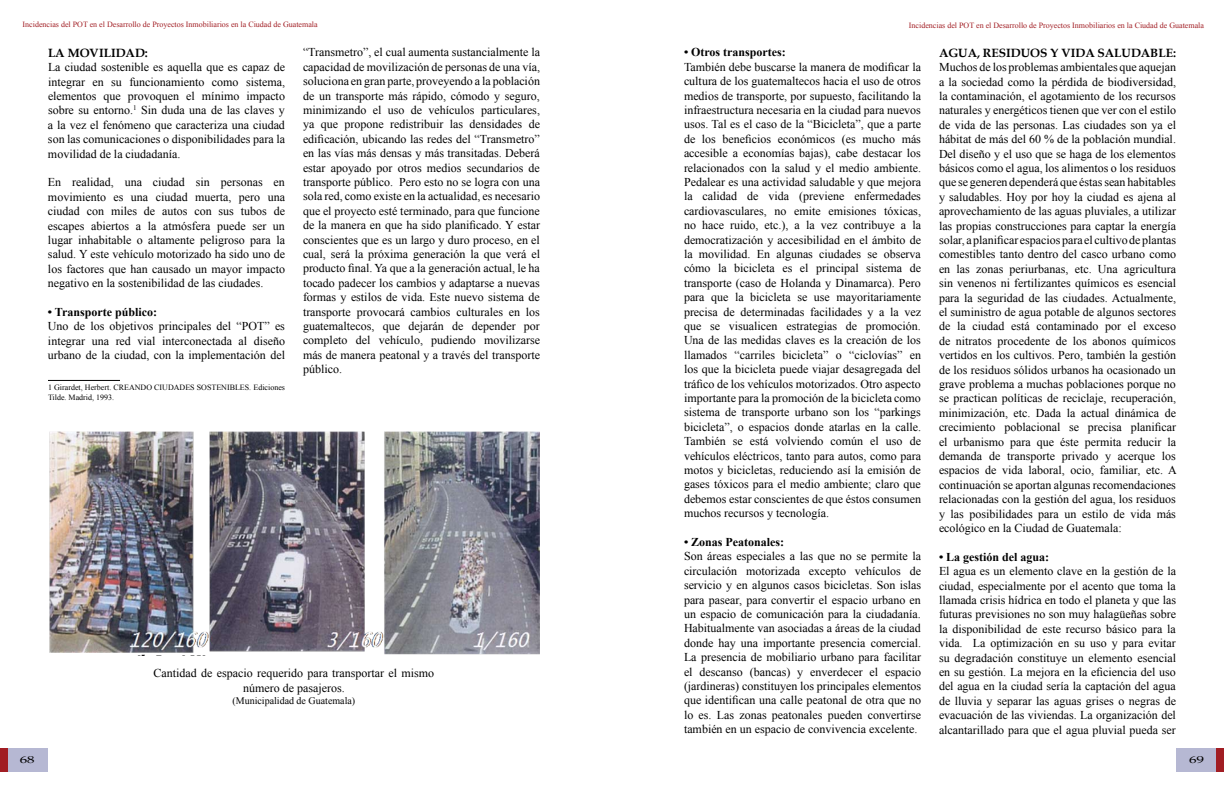
<style>
.page{position:relative;width:1224px;height:792px;background:#fff}
.page>*{position:absolute;margin:0;border:0;box-sizing:border-box;transform-origin:0 0}
.t1{font:12px/14.4px "Times New Roman";color:#000;text-align:justify}
.t2{font:700 12px "Times New Roman";color:#000}
.t3{font:700 12px "Book Antiqua";color:#000}
.t4{font:10px "Times New Roman";color:#000}
.t5{font:10px "Book Antiqua";color:#000;scale:1.5 1}
.t6{font:8px "Times New Roman";color:#a11d23}
.t7{font:8px/9.6px "Times New Roman";color:#000}
</style>
<div class="page">
<div style="left:7px;top:748px;width:41px;height:23px;background:#b6b8d3"></div>
<div style="left:0;top:748px;width:7px;height:23px;background:#a11d23"></div>
<div style="left:1176px;top:748px;width:41px;height:23px;background:#b6b8d3"></div>
<div style="left:1217px;top:748px;width:7px;height:23px;background:#a11d23"></div>
<hr style="left:48px;top:380px;width:72px;height:1px;background:#000">
<img style="left:49px;top:432px;width:491px;height:223px">
<p class="t6" style="left:23px;top:19px;width:297px">Incidencias del POT en el Desarrollo de Proyectos Inmobiliarios en la Ciudad de Guatemala</p>
<p class="t6" style="left:909px;top:20px;width:297px">Incidencias del POT en el Desarrollo de Proyectos Inmobiliarios en la Ciudad de Guatemala</p>
<p class="t3" style="left:48px;top:44px;width:101px">LA MOVILIDAD:</p>
<p class="t1" style="left:48px;top:60px;width:239px">La ciudad sostenible es aquella que es capaz de integrar en su funcionamiento como sistema, elementos que provoquen el mínimo impacto sobre su entorno.<sup>1</sup> Sin duda una de las claves y a la vez el fenómeno que caracteriza una ciudad son las comunicaciones o disponibilidades para la movilidad de la ciudadanía.</p>
<p class="t1" style="left:48px;top:175px;width:239px">En realidad, una ciudad sin personas en movimiento es una ciudad muerta, pero una ciudad con miles de autos con sus tubos de escapes abiertos a la atmósfera puede ser un lugar inhabitable o altamente peligroso para la salud. Y este vehículo motorizado ha sido uno de los factores que han causado un mayor impacto negativo en la sostenibilidad de las ciudades.</p>
<p class="t2" style="left:48px;top:304px;width:111px">• Transporte público:</p>
<p class="t1" style="left:48px;top:319px;width:239px">Uno de los objetivos principales del “POT” es integrar una red vial interconectada al diseño urbano de la ciudad, con la implementación del</p>
<p class="t7" style="left:48px;top:382px;width:238px">1 Girardet, Herbert. CREANDO CIUDADES SOSTENIBLES. Ediciones<br>Tilde. Madrid, 1993.</p>
<p class="t1" style="left:303px;top:45px;width:239px">“Transmetro”, el cual aumenta sustancialmente la capacidad de movilización de personas de una vía, soluciona en gran parte, proveyendo a la población de un transporte más rápido, cómodo y seguro, minimizando el uso de vehículos particulares, ya que propone redistribuir las densidades de edificación, ubicando las redes del “Transmetro” en las vías más densas y más transitadas. Deberá estar apoyado por otros medios secundarios de transporte público. Pero esto no se logra con una sola red, como existe en la actualidad, es necesario que el proyecto esté terminado, para que funcione de la manera en que ha sido planificado. Y estar conscientes que es un largo y duro proceso, en el cual, será la próxima generación la que verá el producto final. Ya que a la generación actual, le ha tocado padecer los cambios y adaptarse a nuevas formas y estilos de vida. Este nuevo sistema de transporte provocará cambios culturales en los guatemaltecos, que dejarán de depender por completo del vehículo, pudiendo movilizarse más de manera peatonal y a través del transporte público.</p>
<p class="t1" style="left:153px;top:666px;width:282px;text-align:center">Cantidad de espacio requerido para transportar el mismo número de pasajeros.</p>
<p class="t4" style="left:233px;top:694px;width:124px">(Municipalidad de Guatemala)</p>
<p class="t2" style="left:684px;top:44px;width:103px">• Otros transportes:</p>
<p class="t1" style="left:684px;top:59px;width:239px">También debe buscarse la manera de modificar la cultura de los guatemaltecos hacia el uso de otros medios de transporte, por supuesto, facilitando la infraestructura necesaria en la ciudad para nuevos usos. Tal es el caso de la “Bicicleta”, que a parte de los beneficios económicos (es mucho más accesible a economías bajas), cabe destacar los relacionados con la salud y el medio ambiente.<br>Pedalear es una actividad saludable y que mejora la calidad de vida (previene enfermedades cardiovasculares, no emite emisiones tóxicas, no hace ruido, etc.), a la vez contribuye a la democratización y accesibilidad en el ámbito de la movilidad. En algunas ciudades se observa cómo la bicicleta es el principal sistema de transporte (caso de Holanda y Dinamarca). Pero para que la bicicleta se use mayoritariamente precisa de determinadas facilidades y a la vez que se visualicen estrategias de promoción.<br>Una de las medidas claves es la creación de los llamados “carriles bicicleta” o “ciclovías” en los que la bicicleta puede viajar desagregada del tráfico de los vehículos motorizados. Otro aspecto importante para la promoción de la bicicleta como sistema de transporte urbano son los “parkings bicicleta”, o espacios donde atarlas en la calle.<br>También se está volviendo común el uso de vehículos eléctricos, tanto para autos, como para motos y bicicletas, reduciendo así la emisión de gases tóxicos para el medio ambiente; claro que debemos estar conscientes de que éstos consumen muchos recursos y tecnología.</p>
<p class="t2" style="left:684px;top:534px;width:102px">• Zonas Peatonales:</p>
<p class="t1" style="left:684px;top:549px;width:239px">Son áreas especiales a las que no se permite la circulación motorizada excepto vehículos de servicio y en algunos casos bicicletas. Son islas para pasear, para convertir el espacio urbano en un espacio de comunicación para la ciudadanía.<br>Habitualmente van asociadas a áreas de la ciudad donde hay una importante presencia comercial.<br>La presencia de mobiliario urbano para facilitar el descanso (bancas) y enverdecer el espacio (jardineras) constituyen los principales elementos que identifican una calle peatonal de otra que no lo es. Las zonas peatonales pueden convertirse también en un espacio de convivencia excelente.</p>
<p class="t3" style="left:939px;top:44px;width:238px">AGUA, RESIDUOS Y VIDA SALUDABLE:</p>
<p class="t1" style="left:939px;top:60px;width:239px">Muchos de los problemas ambientales que aquejan a la sociedad como la pérdida de biodiversidad, la contaminación, el agotamiento de los recursos naturales y energéticos tienen que ver con el estilo de vida de las personas. Las ciudades son ya el hábitat de más del 60 % de la población mundial.<br>Del diseño y el uso que se haga de los elementos básicos como el agua, los alimentos o los residuos que se generen dependerá que éstas sean habitables y saludables. Hoy por hoy la ciudad es ajena al aprovechamiento de las aguas pluviales, a utilizar las propias construcciones para captar la energía solar, a planificar espacios para el cultivo de plantas comestibles tanto dentro del casco urbano como en las zonas periurbanas, etc. Una agricultura sin venenos ni fertilizantes químicos es esencial para la seguridad de las ciudades. Actualmente, el suministro de agua potable de algunos sectores de la ciudad está contaminado por el exceso de nitratos procedente de los abonos químicos vertidos en los cultivos. Pero, también la gestión de los residuos sólidos urbanos ha ocasionado un grave problema a muchas poblaciones porque no se practican políticas de reciclaje, recuperación, minimización, etc. Dada la actual dinámica de crecimiento poblacional se precisa planificar el urbanismo para que éste permita reducir la demanda de transporte privado y acerque los espacios de vida laboral, ocio, familiar, etc. A continuación se aportan algunas recomendaciones relacionadas con la gestión del agua, los residuos y las posibilidades para un estilo de vida más ecológico en la Ciudad de Guatemala:</p>
<p class="t2" style="left:939px;top:548px;width:112px">• La gestión del agua:</p>
<p class="t1" style="left:939px;top:564px;width:239px">El agua es un elemento clave en la gestión de la ciudad, especialmente por el acento que toma la llamada crisis hídrica en todo el planeta y que las futuras previsiones no son muy halagüeñas sobre la disponibilidad de este recurso básico para la vida. La optimización en su uso y para evitar su degradación constituye un elemento esencial en su gestión. La mejora en la eficiencia del uso del agua en la ciudad sería la captación del agua de lluvia y separar las aguas grises o negras de evacuación de las viviendas. La organización del alcantarillado para que el agua pluvial pueda ser</p>
<p class="t5" style="left:20px;top:753px;width:11px">68</p>
<p class="t4" style="left:1190px;top:750px;width:11px">69</p>
<p class="t5" style="left:1189px;top:752px;width:11px">69</p>
</div>
